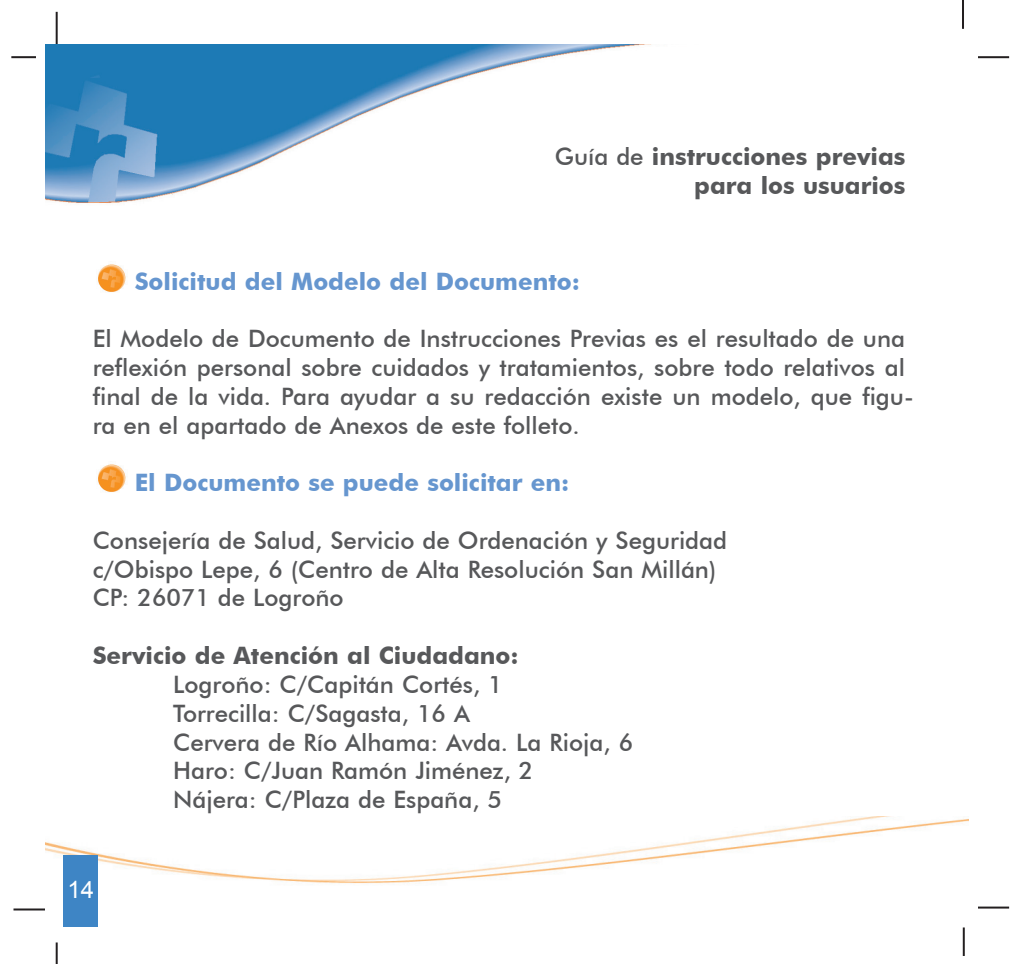
<style>
.page{position:relative;width:1020px;height:964px;background:#fff}
.page>*{position:absolute;margin:0;border:0;box-sizing:border-box;transform-origin:0 0}
.t1{font:500 24px/28.8px "Futura BT";color:#57585a}
.t2{font:700 24px/28.8px "Futura BT";color:#57585a;text-align:right}
.t3{font:700 24px "Futura BT";color:#6696cf}
.t4{font:24px "Arial";color:#fff}
.s1{font-weight:500}
</style>
<div class="page">
<hr style="left:56px;top:12px;width:2px;height:32px;background:#231f20">
<hr style="left:11px;top:56px;width:25px;height:2px;background:#231f20">
<hr style="left:14px;top:908px;width:31px;height:2px;background:#231f20">
<hr style="left:56px;top:942px;width:2px;height:22px;background:#231f20">
<hr style="left:963px;top:927px;width:2px;height:29px;background:#231f20">
<hr style="left:978px;top:907px;width:31px;height:2px;background:#231f20">
<hr style="left:962px;top:0;width:2px;height:29px;background:#231f20">
<hr style="left:978px;top:56px;width:31px;height:2px;background:#231f20">
<img style="left:45px;top:44px;width:606px;height:159px">
<div style="left:396px;top:144px;width:512px;height:72px;background:#fff"></div>
<img style="left:45px;top:816px;width:924px;height:80px">
<div style="left:64px;top:856px;width:34px;height:72px;background:#3e85c5"></div>
<img style="left:98px;top:264px;width:28px;height:28px">
<img style="left:98px;top:464px;width:28px;height:28px">
<p class="t2" style="left:555px;top:142px;width:352px"><span class="s1">Guía de</span> instrucciones previas para los usuarios</p>
<p class="t3" style="left:135px;top:266px;width:447px">Solicitud del Modelo del Documento:</p>
<p class="t1" style="left:93px;top:324px;width:823px">El Modelo de Documento de Instrucciones Previas es el resultado de una reflexión personal sobre cuidados y tratamientos, sobre todo relativos al final de la vida. Para ayudar a su redacción existe un modelo, que figu&shy;ra en el apartado de Anexos de este folleto.</p>
<p class="t3" style="left:135px;top:468px;width:436px">El Documento se puede solicitar en:</p>
<p class="t1" style="left:93px;top:526px;width:636px">Consejería de Salud, Servicio de Ordenación y Seguridad c/Obispo Lepe, 6 (Centro de Alta Resolución San Millán)<br>CP: 26071 de Logroño</p>
<p class="t2" style="left:93px;top:641px;width:428px">Servicio de Atención al Ciudadano:</p>
<p class="t1" style="left:173px;top:670px;width:462px">Logroño: C/Capitán Cortés, 1<br>Torrecilla: C/Sagasta, 16 A<br>Cervera de Río Alhama: Avda. La Rioja, 6<br>Haro: C/Juan Ramón Jiménez, 2<br>Nájera: C/Plaza de España, 5</p>
<p class="t4" style="left:67px;top:876px;width:28px">14</p>
</div>
